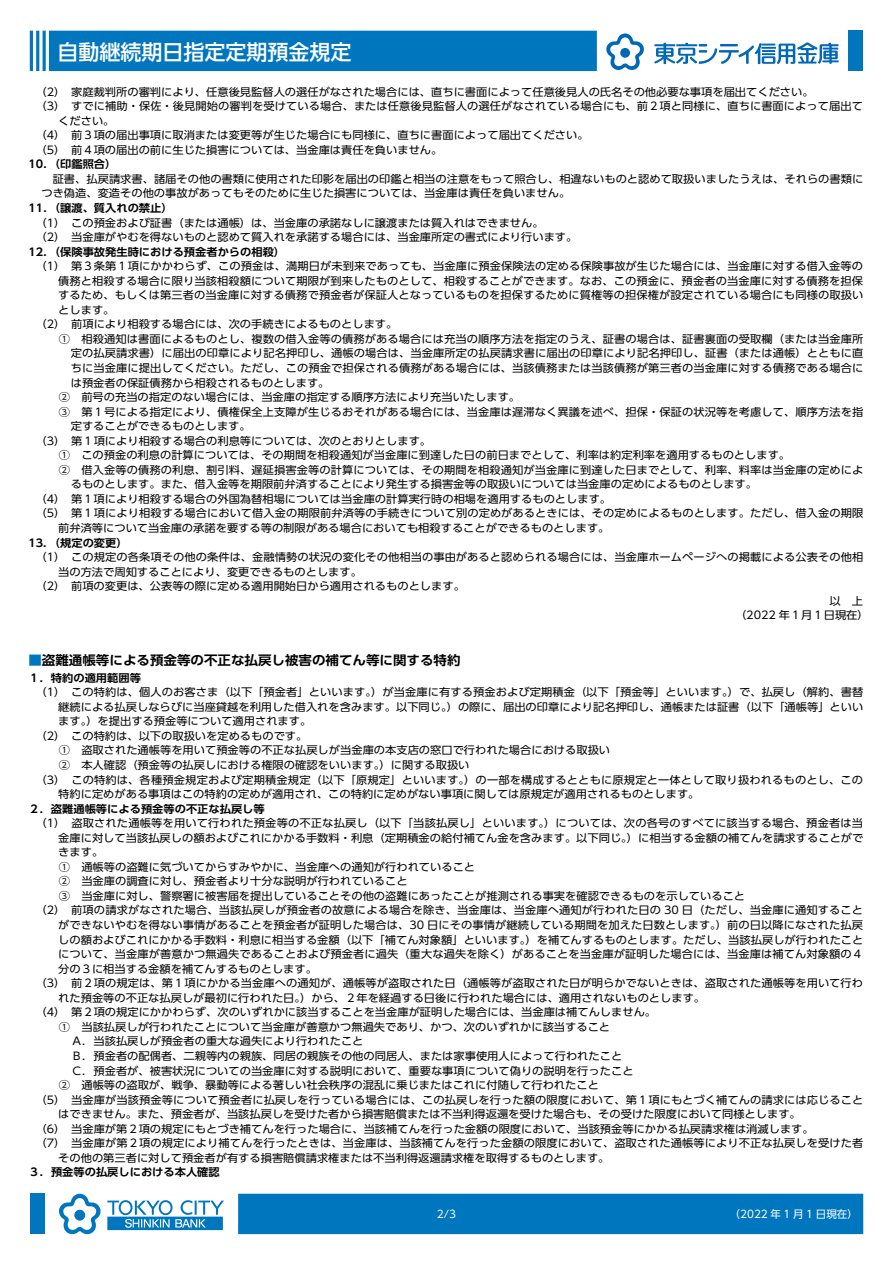
<style>
.page{position:relative;width:893px;height:1263px;background:#fff}
.page>*{position:absolute;margin:0;border:0;box-sizing:border-box;transform-origin:0 0}
.t1{font:500 21px "UD Shin Go Pr 6 N";color:#fff}
.t2{font:700 12.9px "UD Shin Go Pr 6 N De";color:#000;scale:1.05 1}
.t3{font:10.65px/14.5px "UD Shin Go Pr 6 N";color:#000;scale:1.05 1}
.t4{font:700 10.65px "UD Shin Go Pr 6 N De";color:#000;scale:1.05 1}
.t5{font:10.5px "UD Shin Go Pr 6 N";color:#fff}
.s1{color:#0076bf}
</style>
<div class="page">
<div style="left:238px;top:1194px;width:625px;height:40px;background:#0076bf"></div>
<div style="left:30px;top:1194px;width:15px;height:40px;background:#0076bf"></div>
<div style="left:49px;top:31px;width:548px;height:40px;background:#0076bf"></div>
<hr style="left:30px;top:31px;width:3px;height:40px;background:#0076bf">
<hr style="left:36px;top:31px;width:3px;height:40px;background:#0076bf">
<hr style="left:43px;top:31px;width:3px;height:40px;background:#0076bf">
<div style="left:848px;top:31px;width:15px;height:40px;background:#0076bf"></div>
<svg style="left:606px;top:33px;width:38px;height:37px"></svg>
<svg style="left:654px;top:42px;width:185px;height:22px"></svg>
<svg style="left:107px;top:1200px;width:117px;height:30px"></svg>
<svg style="left:59px;top:1194px;width:42px;height:40px"></svg>
<h1 class="t1" style="left:57px;top:35px;width:295px">自動継続期日指定定期預金規定</h1>
<p class="t3" style="left:36px;top:84px;width:742px">（2）　家庭裁判所の審判により、任意後見監督人の選任がなされた場合には、直ちに書面によって任意後見人の氏名その他必要な事項を届出てください。</p>
<p class="t3" style="left:36px;top:98px;width:790px">（3）　すでに補助・保佐・後見開始の審判を受けている場合、または任意後見監督人の選任がなされている場合にも、前２項と同様に、直ちに書面によって届出て</p>
<p class="t3" style="left:58px;top:113px;width:55px">ください。</p>
<p class="t3" style="left:36px;top:128px;width:528px">（4）　前３項の届出事項に取消または変更等が生じた場合にも同様に、直ちに書面によって届出てください。</p>
<p class="t3" style="left:36px;top:142px;width:389px">（5）　前４項の届出の前に生じた損害については、当金庫は責任を負いません。</p>
<p class="t4" style="left:49px;top:156px;width:66px">（印鑑照合(</p>
<p class="t4" style="left:28px;top:156px;width:26px">10．</p>
<p class="t3" style="left:41px;top:171px;width:784px;text-indent:11px">証書、払戻請求書、諸届その他の書類に使用された印影を届出の印鑑と相当の注意をもって照合し、相違ないものと認めて取扱いましたうえは、それらの書類につき偽造、変造その他の事故があってもそのために生じた損害については、当金庫は責任を負いません。</p>
<p class="t4" style="left:49px;top:199px;width:119px">（譲渡、質入れの禁止(</p>
<p class="t4" style="left:28px;top:199px;width:26px">11．</p>
<p class="t3" style="left:36px;top:215px;width:517px">（1）　この預金および証書（または通帳）は、当金庫の承諾なしに譲渡または質入れはできません。<br>（2）　当金庫がやむを得ないものと認めて質入れを承諾する場合には、当金庫所定の書式により行います。</p>
<p class="t4" style="left:49px;top:243px;width:227px">（保険事故発生時における預金者からの相殺(</p>
<p class="t4" style="left:28px;top:243px;width:26px">12．</p>
<p class="t3" style="left:36px;top:258px;width:790px">（1）　第３条第１項にかかわらず、この預金は、満期日が未到来であっても、当金庫に預金保険法の定める保険事故が生じた場合には、当金庫に対する借入金等の</p>
<p class="t3" style="left:58px;top:273px;width:768px">債務と相殺する場合に限り当該相殺額について期限が到来したものとして、相殺することができます。なお、この預金に、預金者の当金庫に対する債務を担保</p>
<p class="t3" style="left:58px;top:288px;width:768px">するため、もしくは第三者の当金庫に対する債務で預金者が保証人となっているものを担保するために質権等の担保権が設定されている場合にも同様の取扱い</p>
<p class="t3" style="left:58px;top:302px;width:55px">とします。</p>
<p class="t3" style="left:36px;top:317px;width:346px">（2）　前項により相殺する場合には、次の手続きによるものとします。</p>
<p class="t3" style="left:59px;top:331px;width:768px">①　相殺通知は書面によるものとし、複数の借入金等の債務がある場合には充当の順序方法を指定のうえ、証書の場合は、証書裏面の受取欄（または当金庫所</p>
<p class="t3" style="left:71px;top:346px;width:756px">定の払戻請求書）に届出の印章により記名押印し、通帳の場合は、当金庫所定の払戻請求書に届出の印章により記名押印し、証書（または通帳）とともに直</p>
<p class="t3" style="left:71px;top:360px;width:756px">ちに当金庫に提出してください。ただし、この預金で担保される債務がある場合には、当該債務または当該債務が第三者の当金庫に対する債務である場合に</p>
<p class="t3" style="left:71px;top:375px;width:248px">は預金者の保証債務から相殺されるものとします。</p>
<p class="t3" style="left:59px;top:389px;width:441px">②　前号の充当の指定のない場合には、当金庫の指定する順序方法により充当いたします。</p>
<p class="t3" style="left:59px;top:404px;width:768px">③　第１号による指定により、債権保全上支障が生じるおそれがある場合には、当金庫は遅滞なく異議を述べ、担保・保証の状況等を考慮して、順序方法を指</p>
<p class="t3" style="left:71px;top:419px;width:173px">定することができるものとします。</p>
<p class="t3" style="left:36px;top:433px;width:378px">（3）　第１項により相殺する場合の利息等については、次のとおりとします。</p>
<p class="t3" style="left:59px;top:448px;width:698px">①　この預金の利息の計算については、その期間を相殺通知が当金庫に到達した日の前日までとして、利率は約定利率を適用するものとします。</p>
<p class="t3" style="left:59px;top:462px;width:768px">②　借入金等の債務の利息、割引料、遅延損害金等の計算については、その期間を相殺通知が当金庫に到達した日までとして、利率、料率は当金庫の定めによ</p>
<p class="t3" style="left:71px;top:477px;width:655px">るものとします。また、借入金等を期限前弁済することにより発生する損害金等の取扱いについては当金庫の定めによるものとします。</p>
<p class="t3" style="left:36px;top:491px;width:550px">（4）　第１項により相殺する場合の外国為替相場については当金庫の計算実行時の相場を適用するものとします。</p>
<p class="t3" style="left:36px;top:506px;width:790px">（5）　第１項により相殺する場合において借入金の期限前弁済等の手続きについて別の定めがあるときには、その定めによるものとします。ただし、借入金の期限</p>
<p class="t3" style="left:58px;top:520px;width:526px">前弁済等について当金庫の承諾を要する等の制限がある場合においても相殺することができるものとします。</p>
<p class="t4" style="left:49px;top:534px;width:76px">（規定の変更(</p>
<p class="t4" style="left:28px;top:534px;width:26px">13．</p>
<p class="t3" style="left:36px;top:549px;width:790px">（1）　この規定の各条項その他の条件は、金融情勢の状況の変化その他相当の事由があると認められる場合には、当金庫ホームページへの掲載による公表その他相</p>
<p class="t3" style="left:58px;top:564px;width:291px">当の方法で周知することにより、変更できるものとします。</p>
<p class="t3" style="left:36px;top:579px;width:410px">（2）　前項の変更は、公表等の際に定める適用開始日から適用されるものとします。</p>
<p class="t3" style="left:829px;top:593px;width:34px">以　上</p>
<p class="t3" style="left:735px;top:608px;width:129px">（2022 年１月１日現在(</p>
<p class="t2" style="left:28px;top:649px;width:413px"><span class="s1">■</span>盗難通帳等による預金等の不正な払戻し被害の補てん等に関する特約</p>
<p class="t4" style="left:28px;top:669px;width:109px">１．特約の適用範囲等</p>
<p class="t3" style="left:36px;top:685px;width:790px">（1）　この特約は、個人のお客さま（以下「預金者」といいます｡）が当金庫に有する預金および定期積金（以下「預金等」といいます｡）で、払戻し（解約、書替</p>
<p class="t3" style="left:58px;top:699px;width:768px">継続による払戻しならびに当座貸越を利用した借入れを含みます。以下同じ｡）の際に、届出の印章により記名押印し、通帳または証書（以下「通帳等」といい</p>
<p class="t3" style="left:58px;top:714px;width:243px">ます｡）を提出する預金等について適用されます。</p>
<p class="t3" style="left:36px;top:728px;width:260px">（2）　この特約は、以下の取扱いを定めるものです。</p>
<p class="t3" style="left:59px;top:743px;width:526px">①　盗取された通帳等を用いて預金等の不正な払戻しが当金庫の本支店の窓口で行われた場合における取扱い</p>
<p class="t3" style="left:59px;top:757px;width:393px">②　本人確認（預金等の払戻しにおける権限の確認をいいます｡）に関する取扱い</p>
<p class="t3" style="left:36px;top:772px;width:790px">（3）　この特約は、各種預金規定および定期積金規定（以下「原規定」といいます｡）の一部を構成するとともに原規定と一体として取り扱われるものとし、この</p>
<p class="t3" style="left:58px;top:786px;width:612px">特約に定めがある事項はこの特約の定めが適用され、この特約に定めがない事項に関しては原規定が適用されるものとします。</p>
<p class="t4" style="left:28px;top:800px;width:226px">２．盗難通帳等による預金等の不正な払戻し等</p>
<p class="t3" style="left:36px;top:815px;width:790px">（1）　盗取された通帳等を用いて行われた預金等の不正な払戻し（以下「当該払戻し」といいます｡）については、次の各号のすべてに該当する場合、預金者は当</p>
<p class="t3" style="left:58px;top:830px;width:768px">金庫に対して当該払戻しの額およびこれにかかる手数料・利息（定期積金の給付補てん金を含みます。以下同じ｡）に相当する金額の補てんを請求することがで</p>
<p class="t3" style="left:58px;top:845px;width:44px">きます。</p>
<p class="t3" style="left:59px;top:859px;width:398px">①　通帳等の盗難に気づいてからすみやかに、当金庫への通知が行われていること</p>
<p class="t3" style="left:59px;top:874px;width:334px">②　当金庫の調査に対し、預金者より十分な説明が行われていること</p>
<p class="t3" style="left:59px;top:888px;width:655px">③　当金庫に対し、警察署に被害届を提出していることその他の盗難にあったことが推測される事実を確認できるものを示していること</p>
<p class="t3" style="left:36px;top:903px;width:790px">（2）　前項の請求がなされた場合、当該払戻しが預金者の故意による場合を除き、当金庫は、当金庫へ通知が行われた日の 30 日（ただし、当金庫に通知すること</p>
<p class="t3" style="left:58px;top:917px;width:768px">ができないやむを得ない事情があることを預金者が証明した場合は、30 日にその事情が継続している期間を加えた日数とします｡）前の日以降になされた払戻</p>
<p class="t3" style="left:58px;top:932px;width:768px">しの額およびこれにかかる手数料・利息に相当する金額（以下「補てん対象額」といいます｡）を補てんするものとします。ただし、当該払戻しが行われたこと</p>
<p class="t3" style="left:58px;top:946px;width:768px">について、当金庫が善意かつ無過失であることおよび預金者に過失（重大な過失を除く）があることを当金庫が証明した場合には、当金庫は補てん対象額の４</p>
<p class="t3" style="left:58px;top:961px;width:248px">分の３に相当する金額を補てんするものとします。</p>
<p class="t3" style="left:36px;top:975px;width:790px">（3）　前２項の規定は、第１項にかかる当金庫への通知が、通帳等が盗取された日（通帳等が盗取された日が明らかでないときは、盗取された通帳等を用いて行わ</p>
<p class="t3" style="left:58px;top:990px;width:618px">れた預金等の不正な払戻しが最初に行われた日｡）から、２年を経過する日後に行われた場合には、適用されないものとします。</p>
<p class="t3" style="left:36px;top:1005px;width:593px">（4）　第２項の規定にかかわらず、次のいずれかに該当することを当金庫が証明した場合には、当金庫は補てんしません。</p>
<p class="t3" style="left:59px;top:1019px;width:526px">①　当該払戻しが行われたことについて当金庫が善意かつ無過失であり、かつ、次のいずれかに該当すること</p>
<p class="t3" style="left:71px;top:1034px;width:280px">Ａ．当該払戻しが預金者の重大な過失により行われたこと</p>
<p class="t3" style="left:71px;top:1048px;width:527px">Ｂ．預金者の配偶者、二親等内の親族、同居の親族その他の同居人、または家事使用人によって行われたこと</p>
<p class="t3" style="left:71px;top:1063px;width:537px">Ｃ．預金者が、被害状況についての当金庫に対する説明において、重要な事項について偽りの説明を行ったこと</p>
<p class="t3" style="left:59px;top:1077px;width:516px">②　通帳等の盗取が、戦争、暴動等による著しい社会秩序の混乱に乗じまたはこれに付随して行われたこと</p>
<p class="t3" style="left:36px;top:1092px;width:790px">（5）　当金庫が当該預金等について預金者に払戻しを行っている場合には、この払戻しを行った額の限度において、第１項にもとづく補てんの請求には応じること</p>
<p class="t3" style="left:58px;top:1106px;width:709px">はできません。また、預金者が、当該払戻しを受けた者から損害賠償または不当利得返還を受けた場合も、その受けた限度において同様とします。</p>
<p class="t3" style="left:36px;top:1121px;width:743px">（6）　当金庫が第２項の規定にもとづき補てんを行った場合に、当該補てんを行った金額の限度において、当該預金等にかかる払戻請求権は消滅します。</p>
<p class="t3" style="left:36px;top:1135px;width:790px">（7）　当金庫が第２項の規定により補てんを行ったときは、当金庫は、当該補てんを行った金額の限度において、盗取された通帳等により不正な払戻しを受けた者</p>
<p class="t3" style="left:58px;top:1150px;width:526px">その他の第三者に対して預金者が有する損害賠償請求権または不当利得返還請求権を取得するものとします。</p>
<p class="t4" style="left:28px;top:1163px;width:184px">３．預金等の払戻しにおける本人確認</p>
<p class="t5" style="left:730px;top:1205px;width:130px">（2022 年 1 月 1 日現在(</p>
<p class="t5" style="left:437px;top:1205px;width:21px">2/3</p>
</div>
